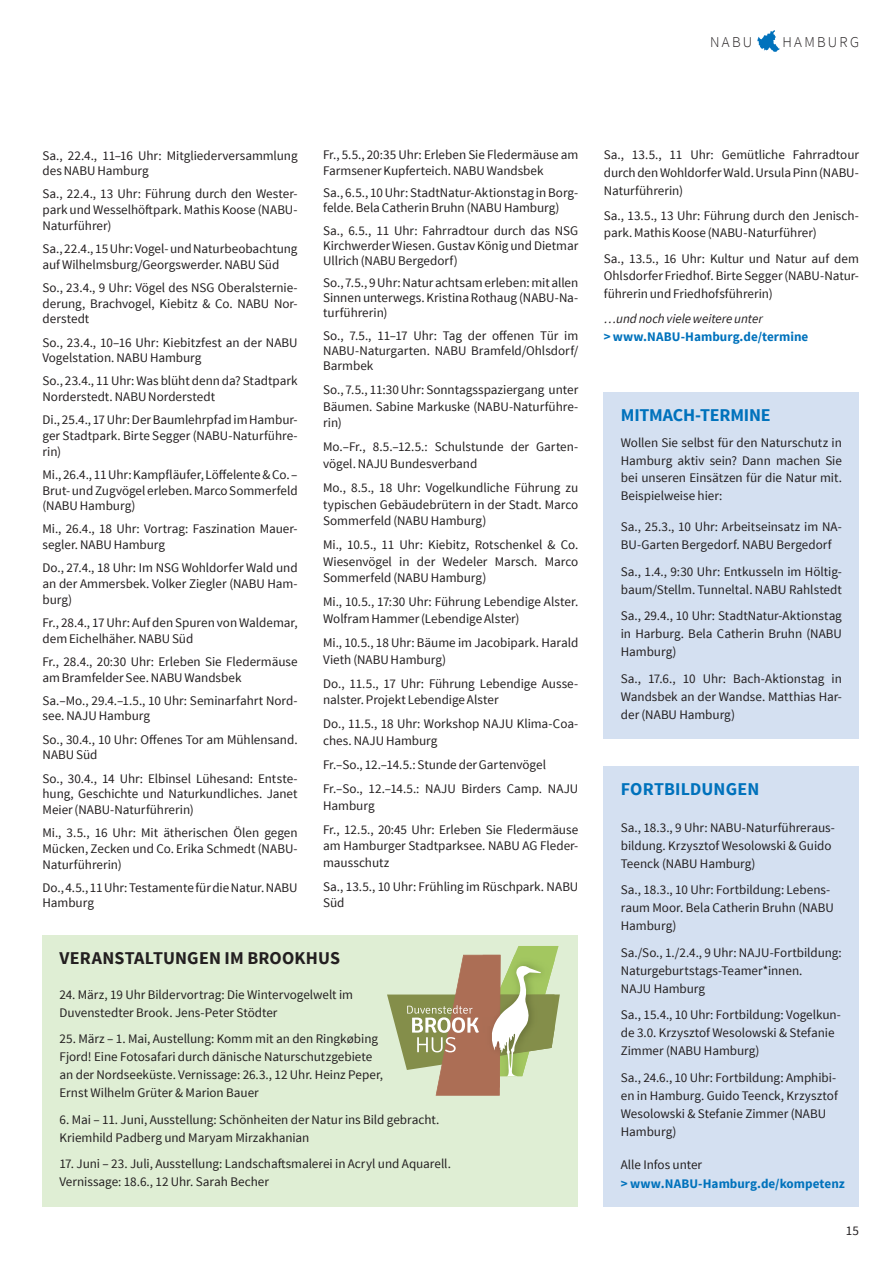
<style>
.page{position:relative;width:893px;height:1263px;background:#fff}
.page>*{position:absolute;margin:0;border:0;box-sizing:border-box;transform-origin:0 0}
.t1{font:700 18px "Source Sans Pro";letter-spacing:-.01em;color:#0072bc}
.t2{font:700 18px "Source Sans Pro";color:#231f20}
.t3{font:300 15px "Source Sans Pro";letter-spacing:.15em;color:#231f20}
.t4{font:13.2px/18px "Source Sans Pro";letter-spacing:-.005em;color:#231f20}
.t5{font:700 13.2px "Source Sans Pro";color:#0072bc}
.t6{font:italic 13.2px "Source Sans Pro";letter-spacing:-.005em;color:#231f20}
</style>
<div class="page">
<svg style="left:757px;top:30px;width:23px;height:22px"></svg>
<div style="left:604px;top:392px;width:255px;height:347px;background:#d4e0f1"></div>
<div style="left:604px;top:766px;width:255px;height:441px;background:#d4e0f1"></div>
<div style="left:43px;top:935px;width:535px;height:272px;background:#dfeed4"></div>
<svg style="left:387px;top:946px;width:173px;height:150px"></svg>
<p class="t3" style="left:710px;top:33px;width:44px">NABU</p>
<p class="t3" style="left:782px;top:33px;width:78px">HAMBURG</p>
<p class="t4" style="left:43px;top:147px;width:257px;line-height:15.8px">Sa., 22.4., 11–16 Uhr: Mitgliederversammlung des NABU Hamburg</p>
<p class="t4" style="left:43px;top:186px;width:257px;line-height:15.8px;text-align:justify">Sa., 22.4., 13 Uhr: Führung durch den Wester&shy;park und Wesselhöftpark. Mathis Koose (NABU-Naturführer)</p>
<p class="t4" style="left:43px;top:241px;width:257px;line-height:15.8px">Sa., 22.4., 15 Uhr: Vogel- und Naturbeobachtung auf Wilhelmsburg/Georgswerder. NABU Süd</p>
<p class="t4" style="left:43px;top:280px;width:257px;line-height:15.8px;text-align:justify">So., 23.4., 9 Uhr: Vögel des NSG Oberalsternie&shy;derung, Brachvogel, Kiebitz &amp; Co. NABU Nor&shy;derstedt</p>
<p class="t4" style="left:43px;top:334px;width:257px;line-height:15.8px">So., 23.4., 10–16 Uhr: Kiebitzfest an der NABU<br>Vogelstation. NABU Hamburg</p>
<p class="t4" style="left:43px;top:373px;width:257px;line-height:15.8px">So., 23.4., 11 Uhr: Was blüht denn da? Stadtpark<br>Norderstedt. NABU Norderstedt</p>
<p class="t4" style="left:43px;top:412px;width:257px;line-height:15.8px;text-align:justify">Di., 25.4., 17 Uhr: Der Baumlehrpfad im Hambur&shy;ger Stadtpark. Birte Segger (NABU-Naturführe&shy;rin)</p>
<p class="t4" style="left:43px;top:467px;width:257px;line-height:15.8px;text-align:justify">Mi., 26.4., 11 Uhr: Kampfläufer, Löffelente &amp; Co. – Brut- und Zugvögel erleben. Marco Sommerfeld (NABU Hamburg)</p>
<p class="t4" style="left:43px;top:521px;width:257px;line-height:15.8px">Mi., 26.4., 18 Uhr: Vortrag: Faszination Mauer&shy;segler. NABU Hamburg</p>
<p class="t4" style="left:43px;top:560px;width:257px;line-height:15.8px;text-align:justify">Do., 27.4., 18 Uhr: Im NSG Wohldorfer Wald und an der Ammersbek. Volker Ziegler (NABU Ham&shy;burg)</p>
<p class="t4" style="left:43px;top:615px;width:257px;line-height:15.8px">Fr., 28.4., 17 Uhr: Auf den Spuren von Waldemar, dem Eichelhäher. NABU Süd</p>
<p class="t4" style="left:43px;top:654px;width:257px;line-height:15.8px">Fr., 28.4., 20:30 Uhr: Erleben Sie Fledermäuse am Bramfelder See. NABU Wandsbek</p>
<p class="t4" style="left:43px;top:693px;width:257px;line-height:15.8px">Sa.–Mo., 29.4.–1.5., 10 Uhr: Seminarfahrt Nord&shy;see. NAJU Hamburg</p>
<p class="t4" style="left:43px;top:732px;width:257px;line-height:15.8px">So., 30.4., 10 Uhr: Offenes Tor am Mühlensand.<br>NABU Süd</p>
<p class="t4" style="left:43px;top:770px;width:257px;line-height:15.8px;text-align:justify">So., 30.4., 14 Uhr: Elbinsel Lühesand: Entste&shy;hung, Geschichte und Naturkundliches. Janet Meier (NABU-Naturführerin)</p>
<p class="t4" style="left:43px;top:825px;width:257px;line-height:15.8px;text-align:justify">Mi., 3.5., 16 Uhr: Mit ätherischen Ölen gegen Mücken, Zecken und Co. Erika Schmedt (NABU-Naturführerin)</p>
<p class="t4" style="left:43px;top:880px;width:257px;line-height:15.8px">Do., 4.5., 11 Uhr: Testamente für die Natur. NABU<br>Hamburg</p>
<p class="t4" style="left:323px;top:148px;width:257px;line-height:15px">Fr., 5.5., 20:35 Uhr: Erleben Sie Fledermäuse am<br>Farmsener Kupferteich. NABU Wandsbek</p>
<p class="t4" style="left:323px;top:185px;width:257px;line-height:15px">Sa., 6.5., 10 Uhr: StadtNatur-Aktionstag in Borg&shy;felde. Bela Catherin Bruhn (NABU Hamburg)</p>
<p class="t4" style="left:323px;top:223px;width:257px;line-height:15px;text-align:justify">Sa., 6.5., 11 Uhr: Fahrradtour durch das NSG Kirchwerder Wiesen. Gustav König und Dietmar Ullrich (NABU Bergedorf)</p>
<p class="t4" style="left:323px;top:276px;width:257px;line-height:15px;text-align:justify">So., 7.5., 9 Uhr: Natur achtsam erleben: mit allen Sinnen unterwegs. Kristina Rothaug (NABU-Na&shy;turführerin)</p>
<p class="t4" style="left:323px;top:328px;width:257px;line-height:15px;text-align:justify">So., 7.5., 11–17 Uhr: Tag der offenen Tür im NABU-Naturgarten. NABU Bramfeld/Ohlsdorf/ Barmbek</p>
<p class="t4" style="left:323px;top:382px;width:257px;line-height:16.5px;text-align:justify">So., 7.5., 11:30 Uhr: Sonntagsspaziergang unter Bäumen. Sabine Markuske (NABU-Naturführe&shy;rin)</p>
<p class="t4" style="left:323px;top:439px;width:256px;line-height:16.5px">Mo.–Fr., 8.5.–12.5.: Schulstunde der Garten&shy;vögel. NAJU Bundesverband</p>
<p class="t4" style="left:323px;top:480px;width:257px;line-height:16.5px;text-align:justify">Mo., 8.5., 18 Uhr: Vogelkundliche Führung zu typischen Gebäudebrütern in der Stadt. Marco Sommerfeld (NABU Hamburg)</p>
<p class="t4" style="left:323px;top:537px;width:257px;line-height:16.5px;text-align:justify">Mi., 10.5., 11 Uhr: Kiebitz, Rotschenkel &amp; Co.<br>Wiesenvögel in der Wedeler Marsch. Marco Sommerfeld (NABU Hamburg)</p>
<p class="t4" style="left:323px;top:594px;width:257px;line-height:16.5px">Mi., 10.5., 17:30 Uhr: Führung Lebendige Alster.<br>Wolfram Hammer (Lebendige Alster)</p>
<p class="t4" style="left:323px;top:635px;width:257px;line-height:16.5px">Mi., 10.5., 18 Uhr: Bäume im Jacobipark. Harald<br>Vieth (NABU Hamburg)</p>
<p class="t4" style="left:323px;top:675px;width:257px;line-height:16.5px">Do., 11.5., 17 Uhr: Führung Lebendige Ausse&shy;nalster. Projekt Lebendige Alster</p>
<p class="t4" style="left:323px;top:716px;width:257px;line-height:16.5px">Do., 11.5., 18 Uhr: Workshop NAJU Klima-Coa&shy;ches. NAJU Hamburg</p>
<p class="t4" style="left:323px;top:753px;width:257px;line-height:24px">Fr.–So., 12.–14.5.: Stunde der Gartenvögel<br>Fr.–So., 12.–14.5.: NAJU Birders Camp. NAJU</p>
<p class="t4" style="left:323px;top:793px;width:257px;line-height:24px">Hamburg<br>Fr., 12.5., 20:45 Uhr: Erleben Sie Fledermäuse</p>
<p class="t4" style="left:323px;top:838px;width:257px;line-height:16.5px">am Hamburger Stadtparksee. NABU AG Fleder&shy;mausschutz</p>
<p class="t4" style="left:323px;top:878px;width:257px;line-height:16.5px">Sa., 13.5., 10 Uhr: Frühling im Rüschpark. NABU<br>Süd</p>
<h1 class="t2" style="left:60px;top:946px;width:22px">Veranstaltungen</h1>
<h1 class="t2" style="left:225px;top:946px;width:47px">im Brook</h1>
<h1 class="t2" style="left:306px;top:946px;width:24px">Hus</h1>
<p class="t4" style="left:60px;top:986px;width:295px">24. März, 19 Uhr Bildervortrag: Die Wintervogelwelt im<br>Duvenstedter Brook. Jens-Peter Stödter</p>
<p class="t4" style="left:60px;top:1030px;width:325px">25. März – 1. Mai, Austellung: Komm mit an den Ringkøbing Fjord! Eine Fotosafari durch dänische Naturschutzgebiete an der Nordseeküste. Vernissage: 26.3., 12 Uhr. Heinz Peper, Ernst Wilhelm Grüter &amp; Marion Bauer</p>
<p class="t4" style="left:60px;top:1111px;width:381px">6. Mai – 11. Juni, Ausstellung: Schönheiten der Natur ins Bild gebracht.<br>Kriemhild Padberg und Maryam Mirzakhanian</p>
<p class="t4" style="left:60px;top:1155px;width:393px">17. Juni – 23. Juli, Ausstellung: Landschaftsmalerei in Acryl und Aquarell.<br>Vernissage: 18.6., 12 Uhr. Sarah Becher</p>
<p class="t4" style="left:604px;top:146px;width:257px;line-height:17.5px;text-align:justify">Sa., 13.5., 11 Uhr: Gemütliche Fahrradtour durch den Wohldorfer Wald. Ursula Pinn (NABU-Naturführerin)</p>
<p class="t4" style="left:604px;top:207px;width:257px;line-height:17.5px">Sa., 13.5., 13 Uhr: Führung durch den Jenisch&shy;park. Mathis Koose (NABU-Naturführer)</p>
<p class="t4" style="left:604px;top:250px;width:257px;line-height:17.5px;text-align:justify">Sa., 13.5., 16 Uhr: Kultur und Natur auf dem Ohlsdorfer Friedhof. Birte Segger (NABU-Natur&shy;führerin und Friedhofsführerin)</p>
<p class="t6" style="left:604px;top:310px;width:160px">…und noch viele weitere unter</p>
<p class="t5" style="left:604px;top:328px;width:206px">&gt; www.NABU-Hamburg.de/termine</p>
<h1 class="t1" style="left:621px;top:403px;width:151px">MITMACH-TERMINE</h1>
<p class="t4" style="left:621px;top:433px;width:223px;text-align:justify">Wollen Sie selbst für den Naturschutz in Hamburg aktiv sein? Dann machen Sie bei unseren Einsätzen für die Natur mit.<br>Beispielweise hier:</p>
<p class="t4" style="left:621px;top:518px;width:223px">Sa., 25.3., 10 Uhr: Arbeitseinsatz im NA-<br>BU-Garten Bergedorf. NABU Bergedorf</p>
<p class="t4" style="left:621px;top:563px;width:223px">Sa., 1.4., 9:30 Uhr: Entkusseln im Höltig&shy;baum/Stellm. Tunneltal. NABU Rahlstedt</p>
<p class="t4" style="left:621px;top:607px;width:223px;text-align:justify">Sa., 29.4., 10 Uhr: StadtNatur-Aktionstag in Harburg. Bela Catherin Bruhn (NABU Hamburg)</p>
<p class="t4" style="left:621px;top:670px;width:223px;text-align:justify">Sa., 17.6., 10 Uhr: Bach-Aktionstag in Wandsbek an der Wandse. Matthias Har&shy;der (NABU Hamburg)</p>
<h1 class="t1" style="left:621px;top:778px;width:21px">Fortbildungen</h1>
<p class="t4" style="left:621px;top:819px;width:216px">Sa., 18.3., 9 Uhr: NABU-Naturführeraus&shy;bildung. Krzysztof Wesolowski &amp; Guido<br>Teenck (NABU Hamburg)</p>
<p class="t4" style="left:621px;top:881px;width:214px">Sa., 18.3., 10 Uhr: Fortbildung: Lebens&shy;raum Moor. Bela Catherin Bruhn (NABU<br>Hamburg)</p>
<p class="t4" style="left:621px;top:944px;width:223px">Sa./So., 1./2.4., 9 Uhr: NAJU-Fortbildung:<br>Naturgeburtstags-Teamer*innen.<br>NAJU Hamburg</p>
<p class="t4" style="left:621px;top:1006px;width:222px">Sa., 15.4., 10 Uhr: Fortbildung: Vogelkun&shy;de 3.0. Krzysztof Wesolowski &amp; Stefanie<br>Zimmer (NABU Hamburg)</p>
<p class="t4" style="left:621px;top:1069px;width:218px">Sa., 24.6., 10 Uhr: Fortbildung: Amphibi&shy;en in Hamburg. Guido Teenck, Krzysztof<br>Wesolowski &amp; Stefanie Zimmer (NABU<br>Hamburg)</p>
<p class="t4" style="left:621px;top:1156px;width:83px">Alle Infos unter</p>
<p class="t5" style="left:621px;top:1175px;width:226px">&gt; www.NABU-Hamburg.de/kompetenz</p>
<p class="t4" style="left:846px;top:1222px;width:15px">15</p>
</div>
